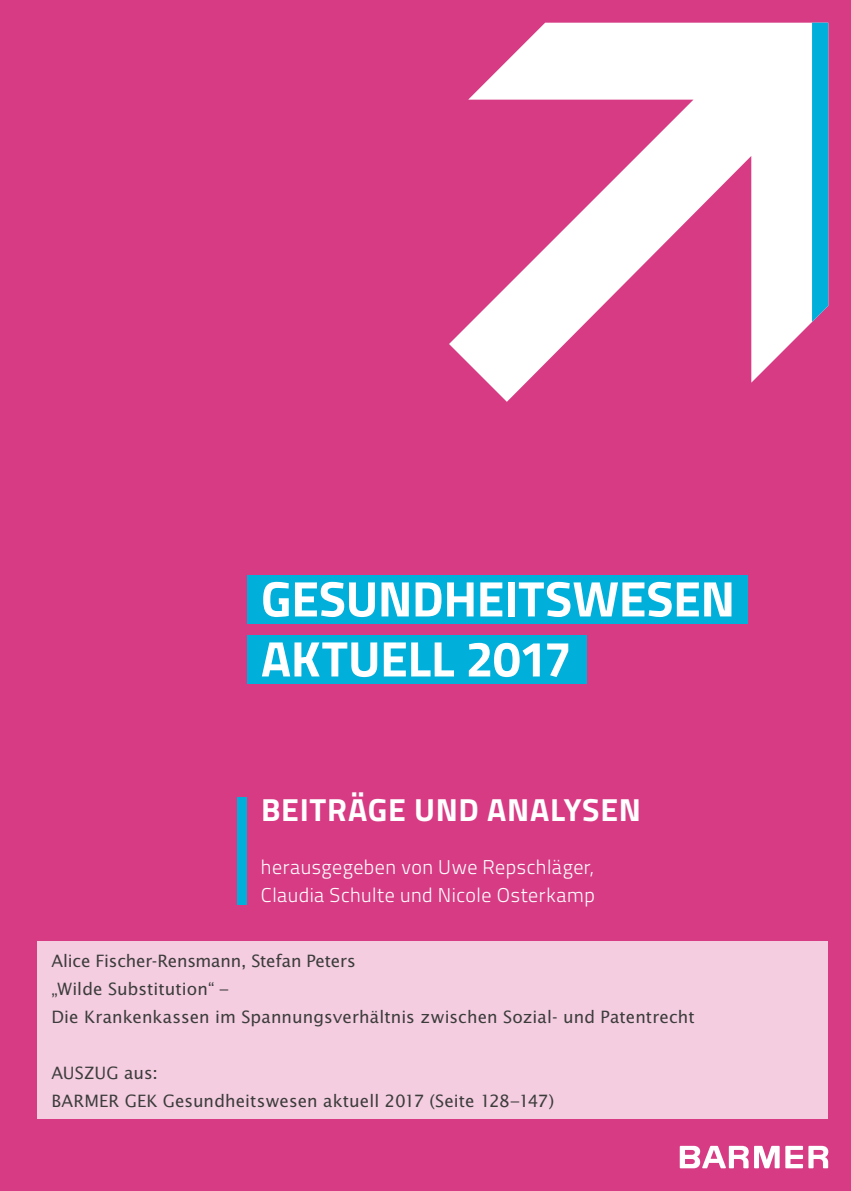
<style>
.page{position:relative;width:851px;height:1191px;background:#fff}
.page>*{position:absolute;margin:0;border:0;box-sizing:border-box;transform-origin:0 0}
.t1{font:50px/60px "Titillium Bold HL";letter-spacing:-.005em;color:#fff}
.t2{font:700 32px "Titillium";letter-spacing:.02em;color:#fff}
.t3{font:300 20px/28px "Titillium";letter-spacing:.025em;color:#fff}
.t4{font:17px/28px "Lucida Sans";color:#3c3c3b}
</style>
<div class="page">
<div style="left:0;top:0;width:850px;height:1191px;background:#d73b84"></div>
<div style="left:247px;top:575px;width:500px;height:49px;background:#00b0db"></div>
<div style="left:247px;top:635px;width:339px;height:49px;background:#00b0db"></div>
<svg style="left:449px;top:23px;width:363px;height:379px"></svg>
<svg style="left:811px;top:23px;width:17px;height:299px;background:#15b2db"></svg>
<div style="left:238px;top:797px;width:9px;height:107px;background:#00b0db"></div>
<div style="left:38px;top:941px;width:790px;height:178px;background:#f4cde0"></div>
<svg style="left:808px;top:1145px;width:20px;height:23px"></svg>
<svg style="left:785px;top:1145px;width:17px;height:23px"></svg>
<svg style="left:679px;top:1145px;width:100px;height:23px"></svg>
<h1 class="t1" style="left:261px;top:566px;width:475px">GESUNDHEITSWESEN<br>AKTUELL 2017</h1>
<h2 class="t2" style="left:261px;top:785px;width:381px">BEITRÄGE UND ANALYSEN</h2>
<p class="t3" style="left:261px;top:852px;width:335px">herausgegeben von Uwe Repschläger,<br>Claudia Schulte und Nicole Osterkamp</p>
<p class="t4" style="left:51px;top:946px;width:645px">Alice Fischer-Rensmann, Stefan Peters<br>„Wilde Substitution“ –<br>Die Krankenkassen im Spannungsverhältnis zwischen Sozial- und Patentrecht</p>
<p class="t4" style="left:51px;top:1058px;width:504px">AUSZUG aus:<br>BARMER GEK Gesundheitswesen aktuell 2017 (Seite 128–147)</p>
</div>
